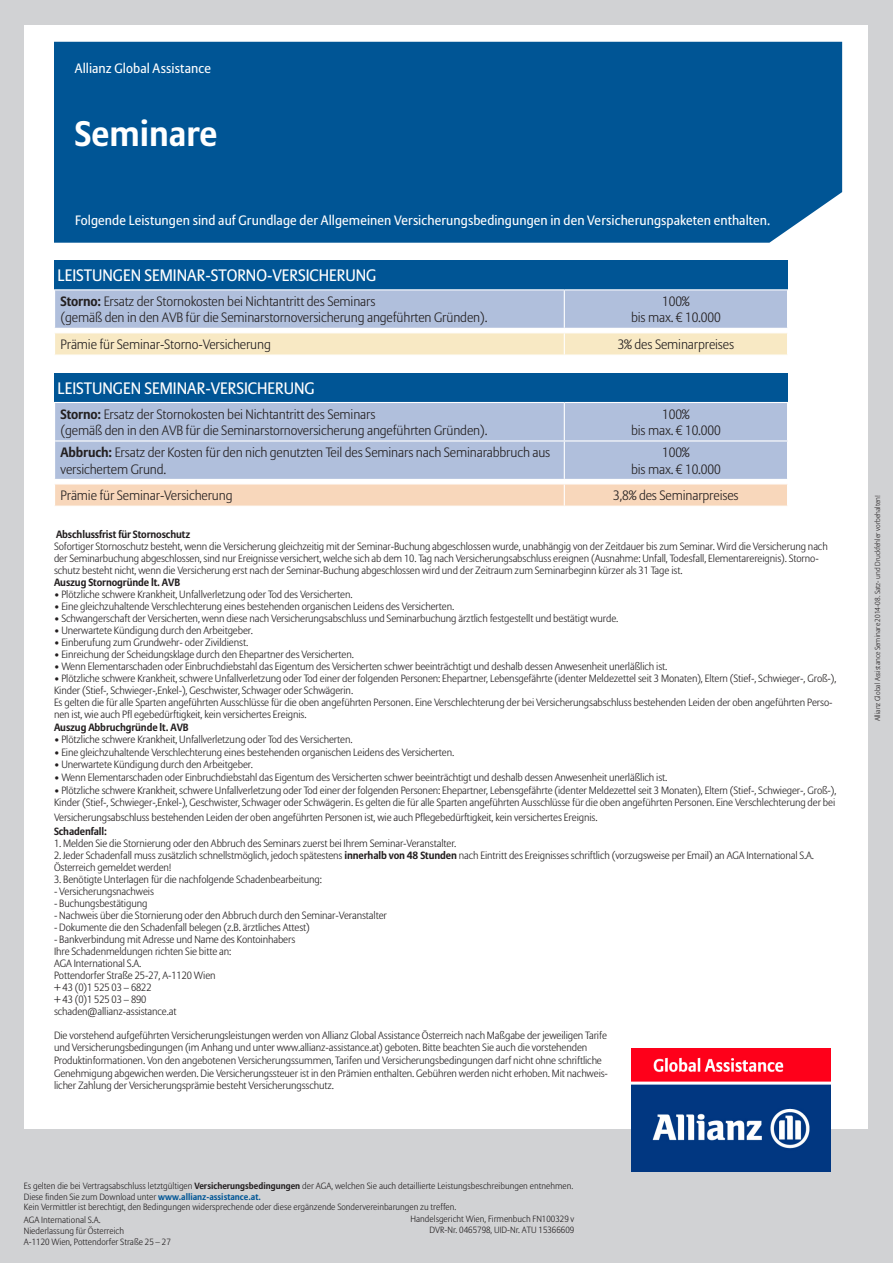
<style>
.page{position:relative;width:893px;height:1263px;background:#fff}
.page>*{position:absolute;margin:0;border:0;box-sizing:border-box;transform-origin:0 0}
.t1{font:700 35.25px "Allianz Sans";color:#fff}
.t2{font:16.5px "Allianz Sans";color:#fff}
.t3{font:300 13.5px/16.2px "Allianz Sans";letter-spacing:-.01em;color:#231f20}
.Title_40_46_375_ASL{font:13.5px "Allianz Sans";letter-spacing:.005em;color:#fff}
.t4{font:300 10.5px/12px "Allianz Sans";letter-spacing:-.01em;color:#231f20}
.t5{font:700 10.5px "Allianz Sans";letter-spacing:-.01em;color:#231f20}
.t6{font:300 9px/10.8px "Allianz Sans";color:#231f20}
.t7{font:300 7.35px "Allianz Sans";color:#231f20}
.s1{font-weight:700}
.s2{font-weight:700;color:#005595}
</style>
<div class="page">
<div style="left:0;top:1130px;width:893px;height:133px;background:#d1d2d4"></div>
<div style="left:0;top:0;width:24px;height:1263px;background:#d1d2d4"></div>
<div style="left:0;top:0;width:893px;height:24px;background:#d1d2d4"></div>
<div style="left:868px;top:0;width:25px;height:1263px;background:#d1d2d4"></div>
<div style="left:55px;top:260px;width:733px;height:30px;background:#005595"></div>
<hr style="left:54px;top:289px;width:510px;height:1px;background:#fff">
<hr style="left:564px;top:289px;width:224px;height:1px;background:#fff">
<svg style="left:55px;top:290px;width:733px;height:65px;background:#cfd3d7"></svg>
<div style="left:55px;top:373px;width:733px;height:29px;background:#005595"></div>
<div style="left:55px;top:403px;width:732px;height:76px;background:#b0bfdc"></div>
<hr style="left:564px;top:403px;width:1px;height:37px;background:#fff">
<hr style="left:55px;top:440px;width:509px;height:1px;background:#fff">
<hr style="left:564px;top:440px;width:224px;height:1px;background:#fff">
<hr style="left:564px;top:441px;width:1px;height:38px;background:#fff">
<svg style="left:55px;top:484px;width:733px;height:22px;background:#f8d8bd"></svg>
<img style="left:632px;top:1048px;width:199px;height:124px">
<div style="left:54px;top:42px;width:788px;height:201px;background:#005595"></div>
<p class="Title_40_46_375_ASL" style="left:68px;top:60px;width:138px">Allianz Global As istance</p>
<p class="Title_40_46_375_ASL" style="left:75px;top:60px;width:138px">Allianz Global Assistance</p>
<p class="t1" style="left:75px;top:112px;width:144px">Seminare</p>
<p class="Title_40_46_375_ASL" style="left:75px;top:212px;width:697px">Folgende Leistungen sind auf Grundlage der Allgemeinen Versicherungsbedingungen in den Versicherungspaketen enthalten.</p>
<p class="t2" style="left:58px;top:266px;width:320px">LEISTUNGEN SEMINAR-STORNO-VERSICHERUNG</p>
<p class="t3" style="left:60px;top:293px;width:316px"><span class="s1">Storno:</span> Ersatz der Stornokosten bei Nichtantritt des Seminars</p>
<p class="t3" style="left:60px;top:309px;width:429px">(gemäß den in den AVB für die Seminarstornoversicherung angeführten Gründen).</p>
<p class="t3" style="left:662px;top:293px;width:29px">100%</p>
<p class="t3" style="left:631px;top:309px;width:91px">bis max. € 10.000</p>
<p class="t3" style="left:60px;top:336px;width:212px">Prämie für Seminar-Storno-Versicherung</p>
<p class="t3" style="left:618px;top:336px;width:118px">3% des Seminarpreises</p>
<p class="t2" style="left:58px;top:378px;width:259px">LEISTUNGEN SEMINAR-VERSICHERUNG</p>
<p class="t3" style="left:60px;top:406px;width:316px"><span class="s1">Storno:</span> Ersatz der Stornokosten bei Nichtantritt des Seminars</p>
<p class="t3" style="left:60px;top:422px;width:429px">(gemäß den in den AVB für die Seminarstornoversicherung angeführten Gründen).</p>
<p class="t3" style="left:662px;top:406px;width:29px">100%</p>
<p class="t3" style="left:631px;top:422px;width:91px">bis max. € 10.000</p>
<p class="t3" style="left:60px;top:444px;width:491px"><span class="s1">Abbruch:</span> Ersatz der Kosten für den nich genutzten Teil des Seminars nach Seminarabbruch aus versichertem Grund.</p>
<p class="t3" style="left:662px;top:444px;width:29px">100%</p>
<p class="t3" style="left:631px;top:460px;width:91px">bis max. € 10.000</p>
<p class="t3" style="left:60px;top:487px;width:174px">Prämie für Seminar-Versicherung</p>
<p class="t3" style="left:613px;top:487px;width:127px">3,8% des Seminarpreises</p>
<p class="t5" style="left:56px;top:528px;width:136px">Abschlussfrist für Stornoschutz</p>
<p class="t4" style="left:54px;top:540px;width:775px">Sofortiger Stornoschutz besteht, wenn die Versicherung gleichzeitig mit der Seminar-Buchung abgeschlossen wurde, unabhängig von der Zeitdauer bis zum Seminar. Wird die Versicherung nach der Seminarbuchung abgeschlossen, sind nur Ereignisse versichert, welche sich ab dem 10. Tag nach Versicherungsabschluss ereignen (Ausnahme: Unfall, Todesfall, Elementarereignis). Storno&shy;schutz besteht nicht, wenn die Versicherung erst nach der Seminar-Buchung abgeschlossen wird und der Zeitraum zum Seminarbeginn kürzer als 31 Tage ist.</p>
<p class="t5" style="left:54px;top:576px;width:128px">Auszug Stornogründe lt. AVB</p>
<p class="t4" style="left:54px;top:588px;width:300px">• Plötzliche schwere Krankheit, Unfallverletzung oder Tod des Versicherten.</p>
<p class="t4" style="left:54px;top:600px;width:402px">• Eine gleichzuhaltende Verschlechterung eines bestehenden organischen Leidens des Versicherten.</p>
<p class="t4" style="left:54px;top:612px;width:566px">• Schwangerschaft der Versicherten, wenn diese nach Versicherungsabschluss und Seminarbuchung ärztlich festgestellt und bestätigt wurde.</p>
<p class="t4" style="left:54px;top:624px;width:200px">• Unerwartete Kündigung durch den Arbeitgeber.</p>
<p class="t4" style="left:54px;top:636px;width:196px">• Einberufung zum Grundwehr- oder Zivildienst.</p>
<p class="t4" style="left:54px;top:648px;width:301px">• Einreichung der Scheidungsklage durch den Ehepartner des Versicherten.</p>
<p class="t4" style="left:54px;top:660px;width:615px">• Wenn Elementarschaden oder Einbruchdiebstahl das Eigentum des Versicherten schwer beeinträchtigt und deshalb dessen Anwesenheit unerläßlich ist.</p>
<p class="t4" style="left:54px;top:672px;width:784px">• Plötzliche schwere Krankheit, schwere Unfallverletzung oder Tod einer der folgenden Personen: Ehepartner, Lebensgefährte (identer Meldezettel seit 3 Monaten), Eltern (Stief-, Schwieger-, Groß-),<br>Kinder (Stief-, Schwieger-,Enkel-), Geschwister, Schwager oder Schwägerin.</p>
<p class="t4" style="left:54px;top:696px;width:780px">Es gelten die für alle Sparten angeführten Ausschlüsse für die oben angeführten Personen. Eine Verschlechterung der bei Versicherungsabschluss bestehenden Leiden der oben angeführten Perso&shy;nen ist, wie auch Pfl egebedürftigkeit, kein versichertes Ereignis.</p>
<p class="t5" style="left:54px;top:720px;width:136px">Auszug Abbruchgründe lt. AVB</p>
<p class="t4" style="left:54px;top:733px;width:300px">• Plötzliche schwere Krankheit, Unfallverletzung oder Tod des Versicherten.</p>
<p class="t4" style="left:54px;top:746px;width:402px">• Eine gleichzuhaltende Verschlechterung eines bestehenden organischen Leidens des Versicherten.</p>
<p class="t4" style="left:54px;top:758px;width:200px">• Unerwartete Kündigung durch den Arbeitgeber.</p>
<p class="t4" style="left:54px;top:771px;width:615px">• Wenn Elementarschaden oder Einbruchdiebstahl das Eigentum des Versicherten schwer beeinträchtigt und deshalb dessen Anwesenheit unerläßlich ist.</p>
<p class="t4" style="left:54px;top:783px;width:784px;line-height:12.6px">• Plötzliche schwere Krankheit, schwere Unfallverletzung oder Tod einer der folgenden Personen: Ehepartner, Lebensgefährte (identer Meldezettel seit 3 Monaten), Eltern (Stief-, Schwieger-, Groß-),<br>Kinder (Stief-, Schwieger-,Enkel-), Geschwister, Schwager oder Schwägerin. Es gelten die für alle Sparten angeführten Ausschlüsse für die oben angeführten Personen. Eine Verschlechterung der bei</p>
<p class="t4" style="left:54px;top:811px;width:545px">Versicherungsabschluss bestehenden Leiden der oben angeführten Personen ist, wie auch Pflegebedürftigkeit, kein versichertes Ereignis.</p>
<p class="t5" style="left:54px;top:825px;width:55px">Schadenfall:</p>
<p class="t4" style="left:54px;top:837px;width:404px">1. Melden Sie die Stornierung oder den Abbruch des Seminars zuerst bei Ihrem Seminar-Veranstalter.</p>
<p class="t4" style="left:54px;top:849px;width:762px">2. Jeder Schadenfall muss zusätzlich schnellstmöglich, jedoch spätestens <span class="s1">innerhalb von 48 Stunden</span> nach Eintritt des Ereignisses schriftlich (vorzugsweise per Email) an AGA International S.A.<br>Österreich gemeldet werden!</p>
<p class="t4" style="left:54px;top:873px;width:269px">3. Benötigte Unterlagen für die nachfolgende Schadenbearbeitung:</p>
<p class="t4" style="left:54px;top:885px;width:101px">- Versicherungsnachweis</p>
<p class="t4" style="left:54px;top:897px;width:95px">- Buchungsbestätigung</p>
<p class="t4" style="left:54px;top:909px;width:334px">- Nachweis über die Stornierung oder den Abbruch durch den Seminar-Veranstalter</p>
<p class="t4" style="left:54px;top:921px;width:257px">- Dokumente die den Schadenfall belegen (z.B. ärztliches Attest)</p>
<p class="t4" style="left:54px;top:933px;width:243px">- Bankverbindung mit Adresse und Name des Kontoinhabers</p>
<p class="t4" style="left:54px;top:945px;width:179px">Ihre Schadenmeldungen richten Sie bitte an:</p>
<p class="t4" style="left:54px;top:957px;width:89px">AGA International S.A.</p>
<p class="t4" style="left:54px;top:969px;width:163px">Pottendorfer Straße 25-27, A-1120 Wien</p>
<p class="t4" style="left:54px;top:981px;width:99px">+ 43 (0)1 525 03 – 6822</p>
<p class="t4" style="left:54px;top:993px;width:94px">+ 43 (0)1 525 03 – 890</p>
<p class="t4" style="left:54px;top:1005px;width:124px">schaden@allianz-assistance.at</p>
<p class="t4" style="left:54px;top:1029px;width:556px;line-height:12.6px">Die vorstehend aufgeführten Versicherungsleistungen werden von Allianz Global Assistance Österreich nach Maßgabe der jeweiligen Tarife und Versicherungsbedingungen (im Anhang und unter www.allianz-assistance.at) geboten. Bitte beachten Sie auch die vorstehenden Produktinformationen. Von den angebotenen Versicherungssummen, Tarifen und Versicherungsbedingungen darf nicht ohne schriftliche Genehmigung abgewichen werden. Die Versicherungssteuer ist in den Prämien enthalten. Gebühren werden nicht erhoben. Mit nachweis-</p>
<p class="t4" style="left:54px;top:1079px;width:281px">licher Zahlung der Versicherungsprämie besteht Versicherungsschutz.</p>
<p class="t6" style="left:24px;top:1180px;width:551px">Es gelten die bei Vertragsabschluss letztgültigen <span class="s1">Versicherungsbedingungen</span> der AGA, welchen Sie auch detaillierte Leistungsbeschreibungen entnehmen.<br>Diese finden Sie zum Download unter <span class="s2">www.allianz-assistance.at.</span></p>
<p class="t6" style="left:24px;top:1202px;width:434px">Kein Vermittler ist berechtigt, den Bedingungen widersprechende oder diese ergänzende Sondervereinbarungen zu treffen.</p>
<p class="t6" style="left:411px;top:1213px;width:165px">Handelsgericht Wien, Firmenbuch FN100329 v</p>
<p class="t6" style="left:429px;top:1224px;width:146px">DVR-Nr. 0465798, UID-Nr. ATU 15366609</p>
<p class="t6" style="left:24px;top:1214px;width:78px">AGA International S.A.</p>
<p class="t6" style="left:24px;top:1225px;width:102px">Niederlassung für Österreich</p>
<p class="t6" style="left:24px;top:1236px;width:149px">A-1120 Wien, Pottendorfer Straße 25 – 27</p>
<p class="t7" style="left:873px;top:721px;width:228px;rotate:-90deg">Allianz Global Assistance Seminare 2014-08. Satz- und Druckfehler vorbehalten!</p>
</div>
